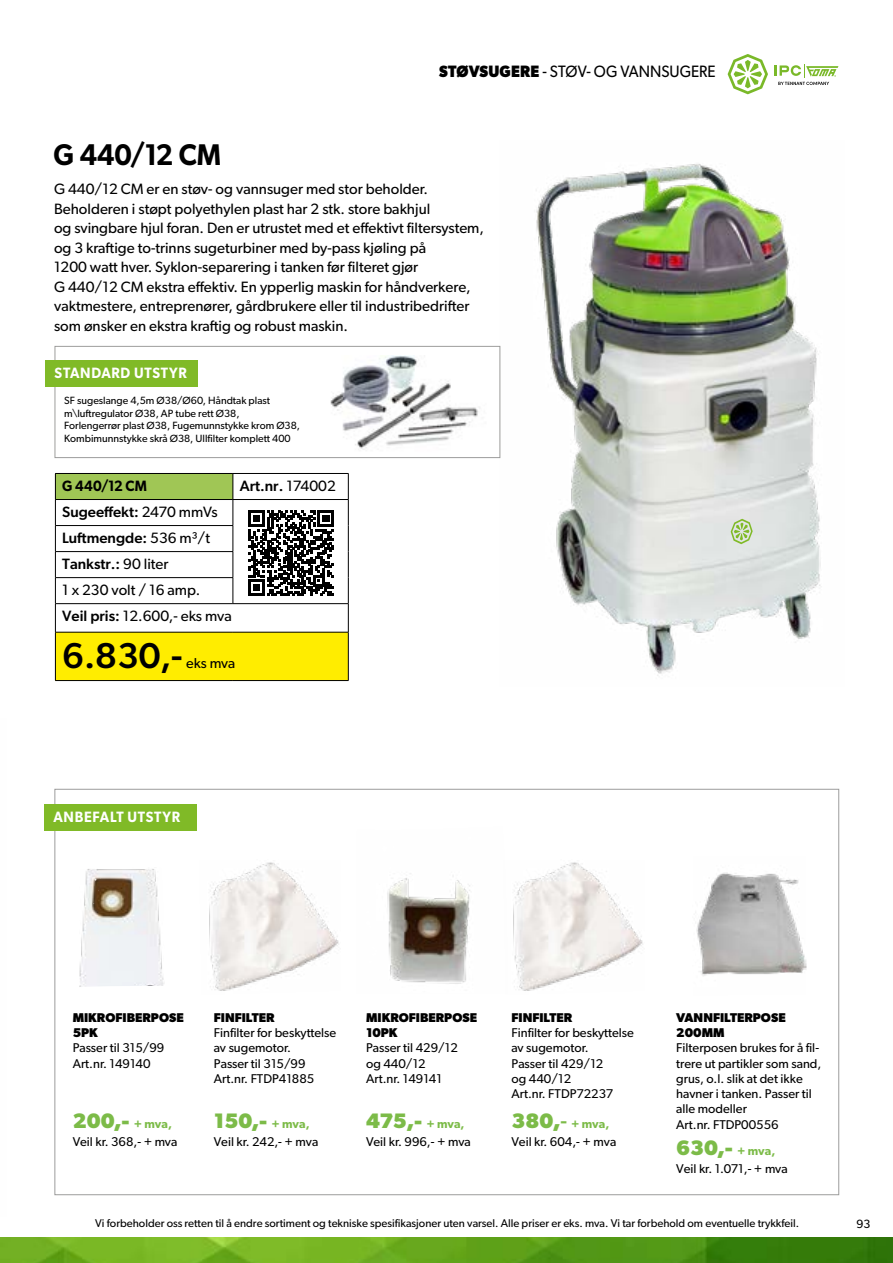
<style>
.page{position:relative;width:893px;height:1263px;background:#fff}
.page>*{position:absolute;margin:0;border:0;box-sizing:border-box;transform-origin:0 0}
.t1{font:500 36px "Gibson";color:#000}
.t2{font:600 30px "Gibson";color:#000;scale:.93 1}
.t3{font:700 21px "Gibson";color:#7cbb48}
.t4{font:16.5px "Gibson";color:#000;scale:.93 1}
.t5{font:15px/19.5px "Gibson";color:#000}
.t6{font:600 15px "Gibson";letter-spacing:.045em;color:#fff;scale:.93 1}
.t7{font:500 15px "Gibson";color:#000}
.t8{font:600 15px "Gibson";letter-spacing:.01em;color:#000;scale:.93 1}
.t9{font:14.4px "Gibson";color:#000}
.t10{font:12.75px/15.3px "Gibson";color:#000}
.t11{font:700 12.75px/15.3px "Gibson";color:#000}
.t12{font:12.75px "Minion Pro";color:#000}
.t13{font:600 12px "Gibson";color:#7cbb48}
.t14{font:12px "Gibson";color:#000}
.t15{font:11.25px "Gibson";color:#000}
.t16{font:10.5px/12.6px "Gibson";color:#000}
.s1{font-weight:700}
.s2{font-weight:400}
.s3{font-weight:500}
.s4{font-weight:600;font-size:12px}
.s5{font-weight:700;font-size:21px}
.s6{font-weight:500;font-size:21px}
</style>
<div class="page">
<img style="left:0;top:1237px;width:893px;height:26px">
<div style="left:55px;top:346px;width:445px;height:112px;border:1px solid #9d9d9c"></div>
<img style="left:500px;top:164px;width:321px;height:512px">
<svg style="left:730px;top:519px;width:23px;height:25px"></svg>
<img style="left:330px;top:356px;width:150px;height:94px">
<svg style="left:728px;top:54px;width:40px;height:40px"></svg>
<svg style="left:774px;top:64px;width:64px;height:21px"></svg>
<div style="left:45px;top:360px;width:152px;height:26px;background:#80ba27"></div>
<div style="left:55px;top:632px;width:293px;height:48px;background:#ffed00"></div>
<hr style="left:55px;top:473px;width:178px;height:1px;background:#000">
<hr style="left:233px;top:473px;width:116px;height:1px;background:#000">
<svg style="left:55px;top:474px;width:294px;height:158px"></svg>
<hr style="left:55px;top:632px;width:178px;height:1px;background:#000">
<hr style="left:55px;top:632px;width:1px;height:48px;background:#000">
<hr style="left:233px;top:632px;width:116px;height:1px;background:#000">
<hr style="left:348px;top:632px;width:1px;height:48px;background:#000">
<hr style="left:55px;top:680px;width:178px;height:1px;background:#000">
<hr style="left:233px;top:680px;width:116px;height:1px;background:#000">
<div style="left:44px;top:804px;width:152px;height:26px;background:#80ba27"></div>
<img style="left:387px;top:873px;width:83px;height:111px">
<img style="left:696px;top:872px;width:110px;height:104px">
<img style="left:209px;top:862px;width:130px;height:129px">
<img style="left:79px;top:869px;width:85px;height:118px">
<img style="left:513px;top:862px;width:130px;height:129px">
<h2 class="t2" style="left:54px;top:137px;width:182px">G 440/12 CM</h2>
<p class="t4" style="left:439px;top:61px;width:299px"><span class="s1">STØVSUGERE</span> - STØV- OG VANNSUGERE</p>
<p class="t5" style="left:54px;top:179px;width:432px">G 440/12 CM er en støv- og vannsuger med stor beholder.<br>Beholderen i støpt polyethylen plast har 2 stk. store bakhjul<br>og svingbare hjul foran. Den er utrustet med et effektivt filtersystem, og 3 kraftige to-trinns sugeturbiner med by-pass kjøling på<br>1200 watt hver. Syklon-separering i tanken før filteret gjør<br>G 440/12 CM ekstra effektiv. En ypperlig maskin for håndverkere, vaktmestere, entreprenører, gårdbrukere eller til industribedrifter som ønsker en ekstra kraftig og robust maskin.</p>
<p class="t6" style="left:55px;top:364px;width:144px">STANDARD UTSTYR</p>
<p class="t16" style="left:64px;top:394px;width:237px">SF sugeslange 4,5m Ø38/Ø60, Håndtak plast m\luftregulator Ø38, AP tube rett Ø38,<br>Forlengerrør plast Ø38, Fugemunnstykke krom Ø38, Kombimunnstykke skrå Ø38, Ullfilter komplett 400</p>
<p class="t8" style="left:62px;top:477px;width:93px">G 440/12 CM</p>
<p class="t7" style="left:240px;top:477px;width:98px">Art.nr. <span class="s2">174002</span></p>
<p class="t5" style="left:62px;top:499px;width:171px;line-height:26px"><span class="s3">Sugeeffekt:</span> 2470 mmVs<br><span class="s3">Luftmengde:</span> 536 m³/t<br><span class="s3">Tankstr.:</span> 90 liter<br>1 x 230 volt / 16 amp.<br><span class="s3">Veil pris:</span> 12.600,- eks mva</p>
<h1 class="t1" style="left:62px;top:634px;width:122px">6.830,-</h1>
<p class="t12" style="left:237px;top:482px;width:38px">174002</p>
<p class="t9" style="left:186px;top:654px;width:51px">eks mva</p>
<p class="t6" style="left:54px;top:808px;width:138px">ANBEFALT UTSTYR</p>
<p class="t11" style="left:73px;top:1009px;width:113px">MIKROFIBERPOSE<br>5PK</p>
<p class="t10" style="left:73px;top:1040px;width:93px">Passer til 315/99<br>Art.nr. 149140</p>
<p class="t11" style="left:366px;top:1009px;width:113px">MIKROFIBERPOSE<br>10PK</p>
<p class="t10" style="left:366px;top:1040px;width:93px">Passer til 429/12 og 440/12<br>Art.nr. 149141</p>
<p class="t11" style="left:676px;top:1009px;width:111px">VANNFILTERPOSE<br>200MM</p>
<p class="t10" style="left:676px;top:1040px;width:147px">Filterposen brukes for å fil&shy;trere ut partikler som sand, grus, o.l. slik at det ikke havner i tanken. Passer til alle modeller</p>
<p class="t11" style="left:214px;top:1009px;width:62px">FINFILTER</p>
<p class="t10" style="left:214px;top:1025px;width:124px">Finfilter for beskyttelse av sugemotor.<br>Passer til 315/99<br>Art.nr. FTDP41885</p>
<p class="t11" style="left:512px;top:1009px;width:62px">FINFILTER</p>
<p class="t10" style="left:512px;top:1025px;width:124px">Finfilter for beskyttelse av sugemotor.<br>Passer til 429/12<br>og 440/12<br>Art.nr. FTDP72237</p>
<h3 class="t3" style="left:73px;top:1108px;width:101px">200,- <span class="s4">+ mva,</span></h3>
<p class="t10" style="left:676px;top:1116px;width:104px">Art.nr. FTDP00556</p>
<p class="t10" style="left:73px;top:1134px;width:106px">Veil kr. 368,- + mva</p>
<h3 class="t3" style="left:214px;top:1108px;width:97px">150,- <span class="s4">+ mva,</span></h3>
<p class="t10" style="left:214px;top:1134px;width:106px">Veil kr. 242,- + mva</p>
<p class="t13" style="left:511px;top:1117px;width:99px"><span class="s5">380,</span><span class="s6">-</span> + mva,</p>
<p class="t10" style="left:511px;top:1134px;width:106px">Veil kr. 604,- + mva</p>
<h3 class="t3" style="left:676px;top:1136px;width:101px">630,- <span class="s4">+ mva,</span></h3>
<p class="t10" style="left:676px;top:1161px;width:113px">Veil kr. 1.071,- + mva</p>
<h3 class="t3" style="left:366px;top:1108px;width:100px">475,- <span class="s4">+ mva,</span></h3>
<p class="t10" style="left:366px;top:1134px;width:106px">Veil kr. 996,- + mva</p>
<p class="t15" style="left:95px;top:1217px;width:705px">Vi forbeholder oss retten til å endre sortiment og tekniske spesifikasjoner uten varsel. Alle priser er eks. mva. Vi tar forbehold om eventuelle trykkfeil.</p>
<p class="t14" style="left:857px;top:1216px;width:15px">93</p>
</div>
